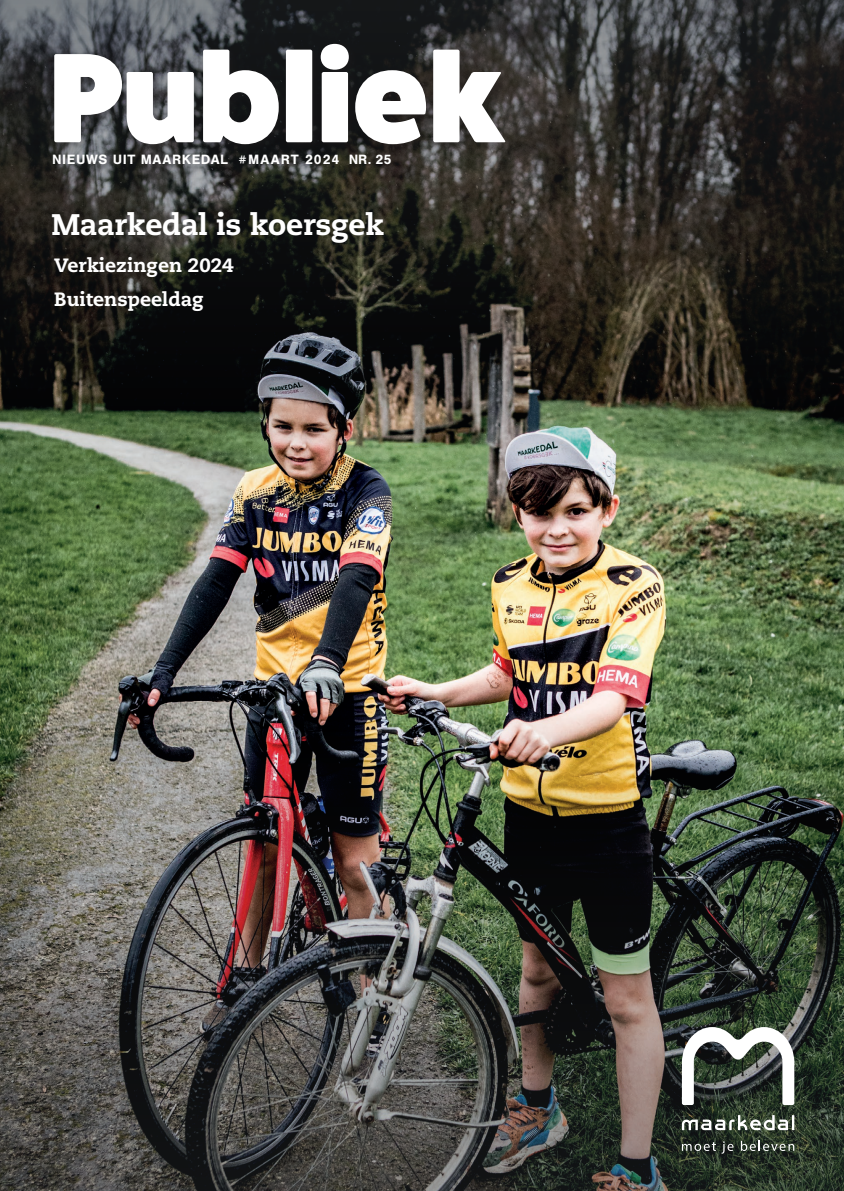
<style>
.page{position:relative;width:844px;height:1191px;background:#fff}
.page>*{position:absolute;margin:0;border:0;box-sizing:border-box;transform-origin:0 0}
.t1{font:800 29.75px "Caecilia LT Std";letter-spacing:-.01em;color:#fff}
.t2{font:800 19.25px/33.2px "Caecilia LT Std";color:#fff}
.t3{font:700 14px "Nimbus San";letter-spacing:.045em;color:#fff}
</style>
<div class="page">
<img style="left:0;top:523px;width:843px;height:150px">
<img style="left:0;top:673px;width:843px;height:518px">
<img style="left:0;top:0;width:843px;height:523px">
<div style="left:48px;top:38px;width:469px;height:119px;background:#231f20;opacity:.4"></div>
<svg style="left:54px;top:44px;width:451px;height:100px"></svg>
<svg style="left:681px;top:1027px;width:113px;height:78px"></svg>
<svg style="left:681px;top:1115px;width:113px;height:15px"></svg>
<svg style="left:681px;top:1142px;width:34px;height:9px"></svg>
<svg style="left:721px;top:1141px;width:12px;height:12px"></svg>
<svg style="left:740px;top:1140px;width:54px;height:11px"></svg>
<div style="left:47px;top:149px;width:356px;height:28px;background:#231f20;opacity:.4"></div>
<p class="t3" style="left:52px;top:152px;width:340px">NIEUWS UIT MAARKEDAL #MAART 2024 NR. 25</p>
<h1 class="t1" style="left:51px;top:206px;width:334px">Maarkedal is koersgek</h1>
<h2 class="t2" style="left:54px;top:249px;width:181px">Verkiezingen 2024<br>Buitenspeeldag</h2>
</div>
